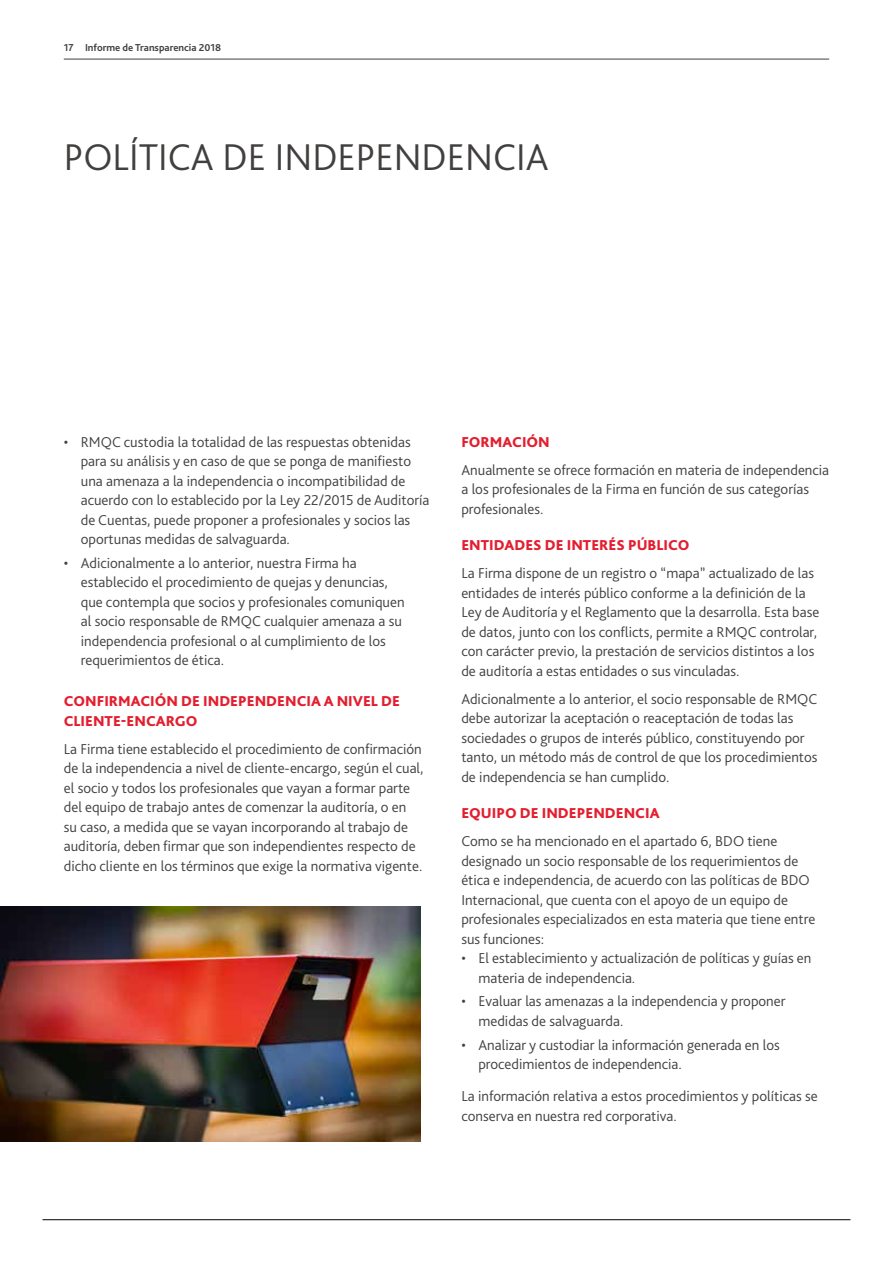
<style>
.page{position:relative;width:893px;height:1263px;background:#fff}
.page>*{position:absolute;margin:0;border:0;box-sizing:border-box;transform-origin:0 0}
.t1{font:300 39px "Bliss Pro";color:#42403f}
.t2{font:300 15px/19.5px "Bliss Pro";color:#42403f}
.t3{font:800 15px/19.5px "Bliss Pro";color:#e31e2f}
.t4{font:700 10.5px "Bliss Pro";color:#42403f}
</style>
<div class="page">
<hr style="left:43px;top:1219px;width:807px;height:1px;background:#000">
<hr style="left:64px;top:59px;width:765px;height:1px;background:#42403f">
<img style="left:0;top:907px;width:421px;height:235px">
<p class="t4" style="left:64px;top:40px;width:159px">17 Informe de Transparencia 2018</p>
<h1 class="t1" style="left:64px;top:133px;width:486px">POLÍTICA DE INDEPENDENCIA</h1>
<p class="t2" style="left:81px;top:431px;width:350px;text-indent:-17px">• RMQC custodia la totalidad de las respuestas obtenidas para su análisis y en caso de que se ponga de manifiesto una amenaza a la independencia o incompatibilidad de acuerdo con lo establecido por la Ley 22/2015 de Auditoría de Cuentas, puede proponer a profesionales y socios las oportunas medidas de salvaguarda.</p>
<p class="t2" style="left:81px;top:553px;width:325px;text-indent:-17px">• Adicionalmente a lo anterior, nuestra Firma ha establecido el procedimiento de quejas y denuncias, que contempla que socios y profesionales comuniquen al socio responsable de RMQC cualquier amenaza a su independencia profesional o al cumplimiento de los requerimientos de ética.</p>
<p class="t3" style="left:64px;top:691px;width:338px">CONFIRMACIÓN DE INDEPENDENCIA A NIVEL DE<br>CLIENTE-ENCARGO</p>
<p class="t2" style="left:64px;top:738px;width:361px">La Firma tiene establecido el procedimiento de confirmación de la independencia a nivel de cliente-encargo, según el cual, el socio y todos los profesionales que vayan a formar parte del equipo de trabajo antes de comenzar la auditoría, o en<br>su caso, a medida que se vayan incorporando al trabajo de auditoría, deben firmar que son independientes respecto de dicho cliente en los términos que exige la normativa vigente.</p>
<p class="t3" style="left:461px;top:431px;width:90px">FORMACIÓN</p>
<p class="t2" style="left:461px;top:459px;width:369px">Anualmente se ofrece formación en materia de independencia a los profesionales de la Firma en función de sus categorías profesionales.</p>
<p class="t3" style="left:461px;top:535px;width:230px">ENTIDADES DE INTERÉS PÚBLICO</p>
<p class="t2" style="left:461px;top:563px;width:359px">La Firma dispone de un registro o “mapa” actualizado de las entidades de interés público conforme a la definición de la Ley de Auditoría y el Reglamento que la desarrolla. Esta base de datos, junto con los conflicts, permite a RMQC controlar, con carácter previo, la prestación de servicios distintos a los de auditoría a estas entidades o sus vinculadas.</p>
<p class="t2" style="left:461px;top:688px;width:358px">Adicionalmente a lo anterior, el socio responsable de RMQC debe autorizar la aceptación o reaceptación de todas las sociedades o grupos de interés público, constituyendo por tanto, un método más de control de que los procedimientos de independencia se han cumplido.</p>
<p class="t3" style="left:461px;top:803px;width:200px">EQUIPO DE INDEPENDENCIA</p>
<p class="t2" style="left:461px;top:831px;width:355px">Como se ha mencionado en el apartado 6, BDO tiene designado un socio responsable de los requerimientos de ética e independencia, de acuerdo con las políticas de BDO Internacional, que cuenta con el apoyo de un equipo de profesionales especializados en esta materia que tiene entre sus funciones:</p>
<p class="t2" style="left:478px;top:948px;width:334px;text-indent:-17px">• El establecimiento y actualización de políticas y guías en materia de independencia.</p>
<p class="t2" style="left:478px;top:991px;width:309px;text-indent:-17px">• Evaluar las amenazas a la independencia y proponer medidas de salvaguarda.</p>
<p class="t2" style="left:478px;top:1034px;width:303px;text-indent:-17px">• Analizar y custodiar la información generada en los procedimientos de independencia.</p>
<p class="t2" style="left:461px;top:1086px;width:358px">La información relativa a estos procedimientos y políticas se conserva en nuestra red corporativa.</p>
</div>
